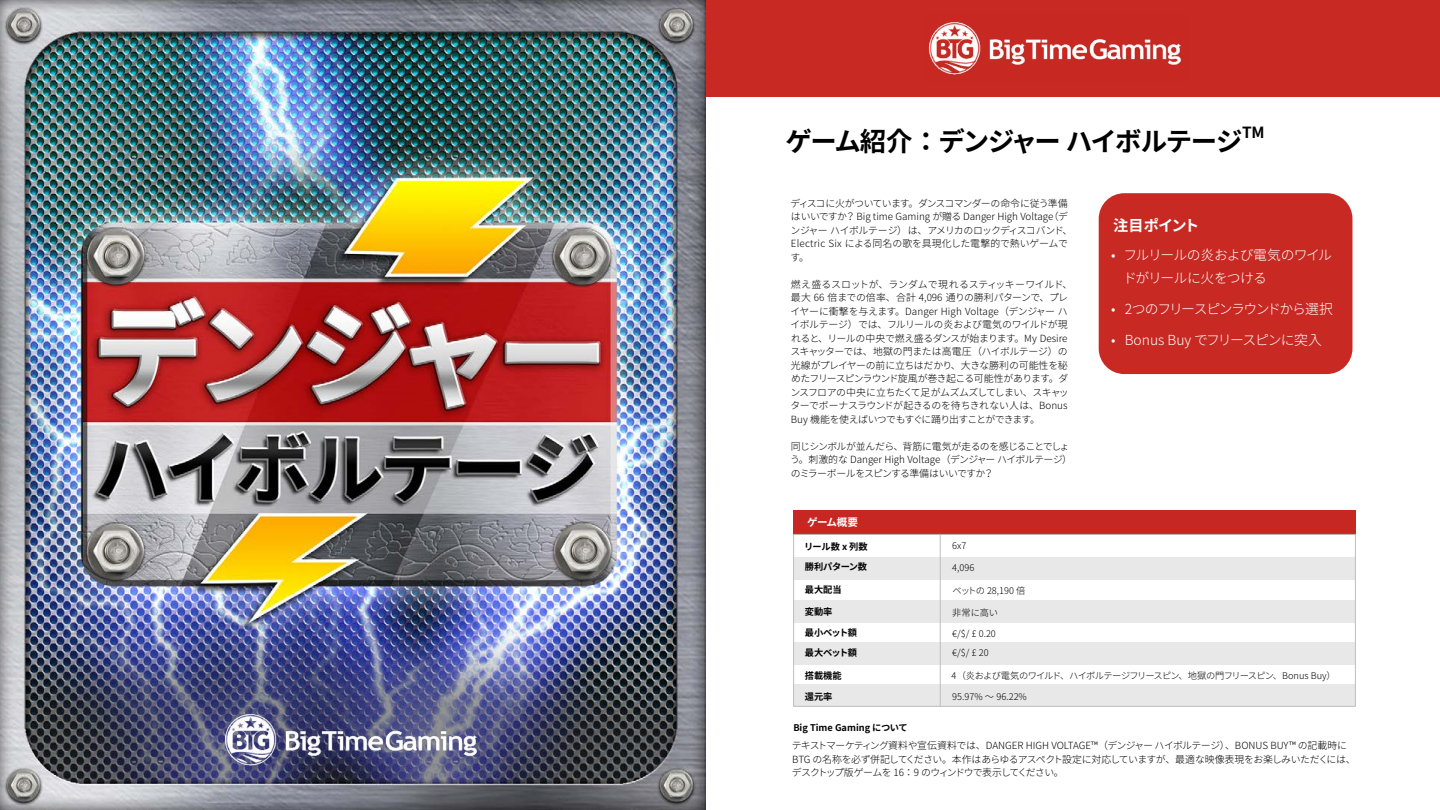
<style>
.page{position:relative;width:1440px;height:810px;background:#fff}
.page>*{position:absolute;margin:0;border:0;box-sizing:border-box;transform-origin:0 0}
.t1{font:700 26.4px "Noto Sans CJ Ktc";letter-spacing:-.05em;color:#000}
.t2{font:700 15.38px "Noto Sans CJ Ktc";color:#000}
.t3{font:700 15.15px "Noto Sans CJ Ktc";letter-spacing:-.06em;color:#fff}
.t4{font:300 13.88px/22.5px "Noto Sans CJ Ktc";letter-spacing:-.075em;color:#fff}
.t5{font:300 13.88px "Noto Sans CJ Ktc";letter-spacing:-.025em;color:#fff}
.t6{font:300 13.88px "Noto Sans CJ Ktc";letter-spacing:-.095em;color:#fff}
.t7{font:700 10.57px "Noto Sans CJ Ktc";letter-spacing:-.04em;color:#fff}
.t8{font:300 9.9px/13.5px "Noto Sans CJ Ktc";letter-spacing:-.035em;color:#000}
.t9{font:300 9.9px/13.5px "Noto Sans CJ Ktc";letter-spacing:-.055em;color:#000}
.t10{font:700 9.23px "Noto Sans CJ Ktc";color:#000}
.t11{font:300 9.23px "Noto Sans CJ Ktc";letter-spacing:-.07em;color:#000}
.t12{font:300 9.23px "Noto Sans CJ Ktc";letter-spacing:-.025em;color:#000}
.t13{font:300 9.23px "Noto Sans CJ Ktc";letter-spacing:-.05em;color:#000}
.t14{font:700 9.23px "Noto Sans CJ Ktc";letter-spacing:-.035em;color:#000}
</style>
<div class="page">
<img style="left:0;top:0;width:706px;height:810px">
<div style="left:706px;top:0;width:734px;height:96px;background:#c82923"></div>
<div style="left:793px;top:557px;width:562px;height:22px;background:#e8e8e8"></div>
<div style="left:793px;top:642px;width:562px;height:23px;background:#e8e8e8"></div>
<div style="left:793px;top:601px;width:562px;height:22px;background:#e8e8e8"></div>
<div style="left:793px;top:685px;width:562px;height:22px;background:#e8e8e8"></div>
<img style="left:929px;top:21px;width:252px;height:54px">
<div style="left:793px;top:510px;width:563px;height:25px;background:#c72722"></div>
<div style="left:793px;top:534px;width:563px;height:173px;border:1px solid #bdbebe"></div>
<hr style="left:940px;top:535px;width:1px;height:172px;background:#bdbebe">
<div style="left:1099px;top:193px;width:253px;height:181px;background:#c82923;border-radius:26px"></div>
<img style="left:219px;top:706px;width:267px;height:67px">
<h1 class="t1" style="left:785px;top:127px;width:459px">ゲーム紹介：デンジャー ハイボルテージ</h1>
<h2 class="t2" style="left:1242px;top:124px;width:24px">TM</h2>
<p class="t8" style="left:790px;top:197px;width:284px">ディスコに火がついています。ダンスコマンダーの命令に従う準備はいいですか？Big time Gaming が贈る Danger High Voltage（デンジャー ハイボルテージ）は、アメリカのロックディスコバンド、<br>Electric Six による同名の歌を具現化した電撃的で熱いゲームです。</p>
<p class="t8" style="left:790px;top:278px;width:284px">燃え盛るスロットが、ランダムで現れるスティッキーワイルド、最大 66 倍までの倍率、合計 4,096 通りの勝利パターンで、プレイヤーに衝撃を与えます。Danger High Voltage（デンジャー ハイボルテージ）では、フルリールの炎および電気のワイルドが現れると、リールの中央で燃え盛るダンスが始まります。My Desireスキャッターでは、地獄の門または高電圧（ハイボルテージ）の光線がプレイヤーの前に立ちはだかり、大きな勝利の可能性を秘めたフリースピンラウンド旋風が巻き起こる可能性があります。ダンスフロアの中央に立ちたくて足がムズムズしてしまい、スキャッターでボーナスラウンドが起きるのを待ちきれない人は、Bonus Buy 機能を使えばいつでもすぐに踊り出すことができます。</p>
<p class="t9" style="left:790px;top:440px;width:284px">同じシンボルが並んだら、背筋に電気が走るのを感じることでしょう。刺激的な Danger High Voltage（デンジャー ハイボルテージ）のミラーボールをスピンする準備はいいですか？</p>
<p class="t7" style="left:807px;top:517px;width:52px">ゲーム概要</p>
<p class="t10" style="left:804px;top:541px;width:65px">リール数 x 列数</p>
<p class="t12" style="left:952px;top:541px;width:16px">6x7</p>
<p class="t14" style="left:805px;top:562px;width:64px">勝利パターン数</p>
<p class="t12" style="left:952px;top:562px;width:24px">4,096</p>
<p class="t10" style="left:805px;top:585px;width:38px">最大配当</p>
<p class="t13" style="left:952px;top:586px;width:74px">ベットの 28,190 倍</p>
<p class="t10" style="left:805px;top:606px;width:29px">変動率</p>
<p class="t12" style="left:952px;top:607px;width:47px">非常に高い</p>
<h3 class="t3" style="left:1113px;top:217px;width:88px">注目ポイント</h3>
<h3 class="t4" style="left:1123px;top:244px;width:210px;text-indent:-12px">• フルリールの炎および電気のワイルドがリールに火をつける</h3>
<h3 class="t6" style="left:1111px;top:301px;width:223px">• 2つのフリースピンラウンドから選択</h3>
<h3 class="t5" style="left:1111px;top:332px;width:212px">• Bonus Buy でフリースピンに突入</h3>
<p class="t10" style="left:805px;top:628px;width:54px">最小ベット額</p>
<p class="t12" style="left:952px;top:628px;width:45px">€/$/ £ 0.20</p>
<p class="t10" style="left:805px;top:647px;width:54px">最大ベット額</p>
<p class="t12" style="left:952px;top:648px;width:38px">€/$/ £ 20</p>
<p class="t10" style="left:805px;top:671px;width:38px">搭載機能</p>
<p class="t11" style="left:952px;top:671px;width:386px">4（炎および電気のワイルド、ハイボルテージフリースピン、地獄の門フリースピン、Bonus Buy）</p>
<p class="t10" style="left:805px;top:691px;width:29px">還元率</p>
<p class="t10" style="left:793px;top:722px;width:116px">Big Time Gaming について</p>
<p class="t12" style="left:952px;top:691px;width:76px">95.97% ～ 96.22%</p>
<p class="t8" style="left:792px;top:739px;width:566px">テキストマーケティング資料や宣伝資料では、DANGER HIGH VOLTAGE™（デンジャー ハイボルテージ）、BONUS BUY™ の記載時に<br>BTG の名称を必ず併記してください。本作はあらゆるアスペクト設定に対応していますが、最適な映像表現をお楽しみいただくには、デスクトップ版ゲームを 16：9 のウィンドウで表示してください。</p>
</div>
